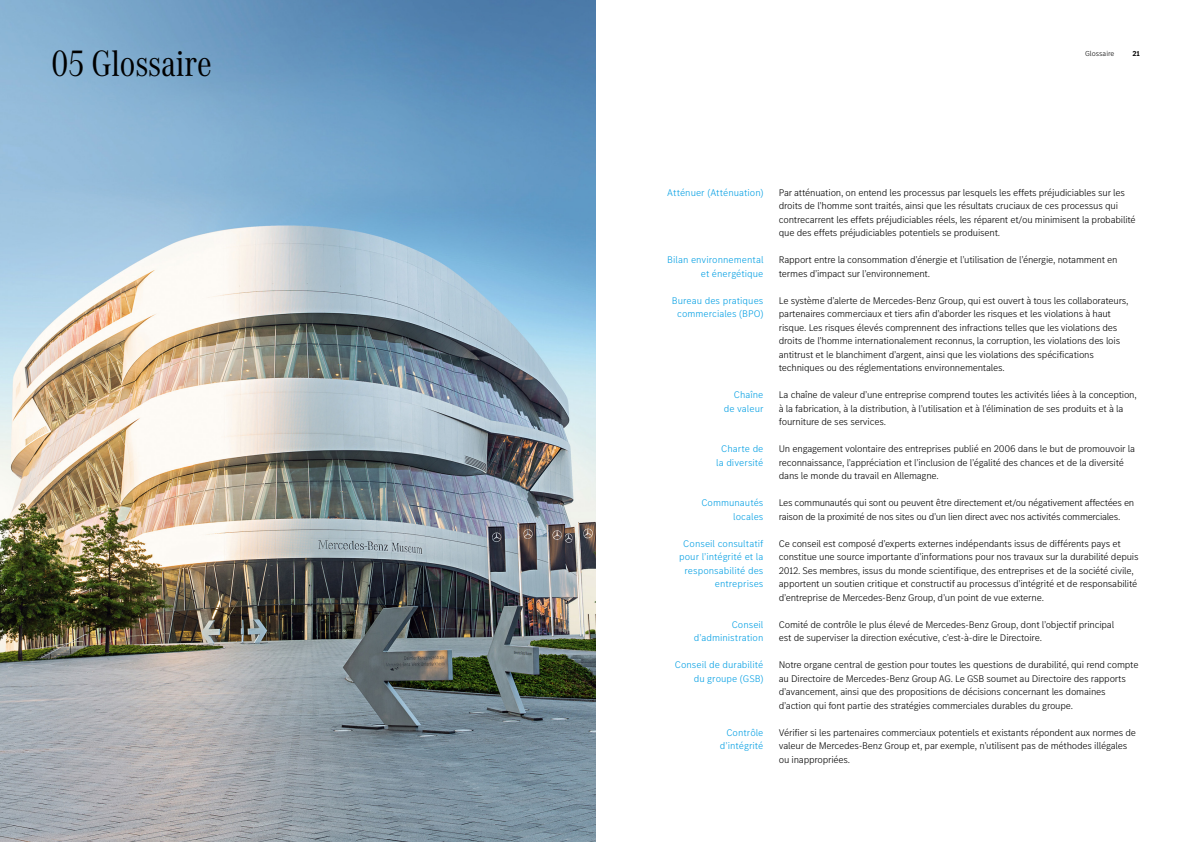
<style>
.page{position:relative;width:1191px;height:842px;background:#fff}
.page>*{position:absolute;margin:0;border:0;box-sizing:border-box;transform-origin:0 0}
.t1{font:38px "MB Corpo A Title Cond";color:#000}
.t2{font:300 10px/13.5px "MB Corpo S Text";letter-spacing:-.02em;color:#000}
.t3{font:300 10px/13.5px "MB Corpo S Text";letter-spacing:.005em;color:#009ee3;text-align:right}
.t4{font:300 7.5px "MB Corpo S Text";color:#000}
.t5{font:700 7.5px "MB Corpo S Text";color:#000}
</style>
<div class="page">
<img style="left:0;top:0;width:595px;height:842px">
<h1 class="t1" style="left:51px;top:39px;width:162px">05 Glossaire</h1>
<p class="t4" style="left:1085px;top:49px;width:31px">Glossaire</p>
<p class="t5" style="left:1132px;top:49px;width:9px">21</p>
<p class="t3" style="left:667px;top:185px;width:98px">Atténuer (Atténuation)</p>
<p class="t3" style="left:667px;top:253px;width:98px">Bilan environnemental et énergétique</p>
<p class="t3" style="left:672px;top:293px;width:93px;text-align:center">Bureau des pratiques commerciales (BPO)</p>
<p class="t3" style="left:724px;top:388px;width:41px">Chaîne de valeur</p>
<p class="t3" style="left:716px;top:442px;width:49px;text-align:center">Charte de la diversité</p>
<p class="t3" style="left:701px;top:496px;width:64px">Communautés locales</p>
<p class="t3" style="left:679px;top:536px;width:86px">Conseil consultatif pour l’intégrité et la responsabilité des entreprises</p>
<p class="t3" style="left:694px;top:617px;width:71px">Conseil d’administration</p>
<p class="t3" style="left:674px;top:658px;width:90px">Conseil de durabilité du groupe (GSB)</p>
<p class="t3" style="left:720px;top:725px;width:45px">Contrôle d’intégrité</p>
<p class="t2" style="left:779px;top:185px;width:358px">Par atténuation, on entend les processus par lesquels les effets préjudiciables sur les droits de l’homme sont traités, ainsi que les résultats cruciaux de ces processus qui contrecarrent les effets préjudiciables réels, les réparent et/ou minimisent la probabilité que des effets préjudiciables potentiels se produisent.</p>
<p class="t2" style="left:779px;top:253px;width:340px">Rapport entre la consommation d’énergie et l’utilisation de l’énergie, notamment en termes d’impact sur l’environnement.</p>
<p class="t2" style="left:779px;top:293px;width:351px">Le système d’alerte de Mercedes-Benz Group, qui est ouvert à tous les collaborateurs, partenaires commerciaux et tiers afin d’aborder les risques et les violations à haut risque. Les risques élevés comprennent des infractions telles que les violations des droits de l’homme internationalement reconnus, la corruption, les violations des lois antitrust et le blanchiment d’argent, ainsi que les violations des spécifications techniques ou des réglementations environnementales.</p>
<p class="t2" style="left:779px;top:388px;width:359px">La chaîne de valeur d’une entreprise comprend toutes les activités liées à la conception, à la fabrication, à la distribution, à l’utilisation et à l’élimination de ses produits et à la fourniture de ses services.</p>
<p class="t2" style="left:779px;top:442px;width:357px">Un engagement volontaire des entreprises publié en 2006 dans le but de promouvoir la reconnaissance, l’appréciation et l’inclusion de l’égalité des chances et de la diversité dans le monde du travail en Allemagne.</p>
<p class="t2" style="left:779px;top:496px;width:357px">Les communautés qui sont ou peuvent être directement et/ou négativement affectées en raison de la proximité de nos sites ou d’un lien direct avec nos activités commerciales.</p>
<p class="t2" style="left:779px;top:536px;width:361px">Ce conseil est composé d’experts externes indépendants issus de différents pays et constitue une source importante d’informations pour nos travaux sur la durabilité depuis 2012. Ses membres, issus du monde scientifique, des entreprises et de la société civile, apportent un soutien critique et constructif au processus d’intégrité et de responsabilité d’entreprise de Mercedes-Benz Group, d’un point de vue externe.</p>
<p class="t2" style="left:779px;top:617px;width:337px">Comité de contrôle le plus élevé de Mercedes-Benz Group, dont l’objectif principal est de superviser la direction exécutive, c’est-à-dire le Directoire.</p>
<p class="t2" style="left:779px;top:658px;width:361px">Notre organe central de gestion pour toutes les questions de durabilité, qui rend compte au Directoire de Mercedes-Benz Group AG. Le GSB soumet au Directoire des rapports d’avancement, ainsi que des propositions de décisions concernant les domaines d’action qui font partie des stratégies commerciales durables du groupe.</p>
<p class="t2" style="left:779px;top:725px;width:359px">Vérifier si les partenaires commerciaux potentiels et existants répondent aux normes de valeur de Mercedes-Benz Group et, par exemple, n’utilisent pas de méthodes illégales ou inappropriées.</p>
</div>
